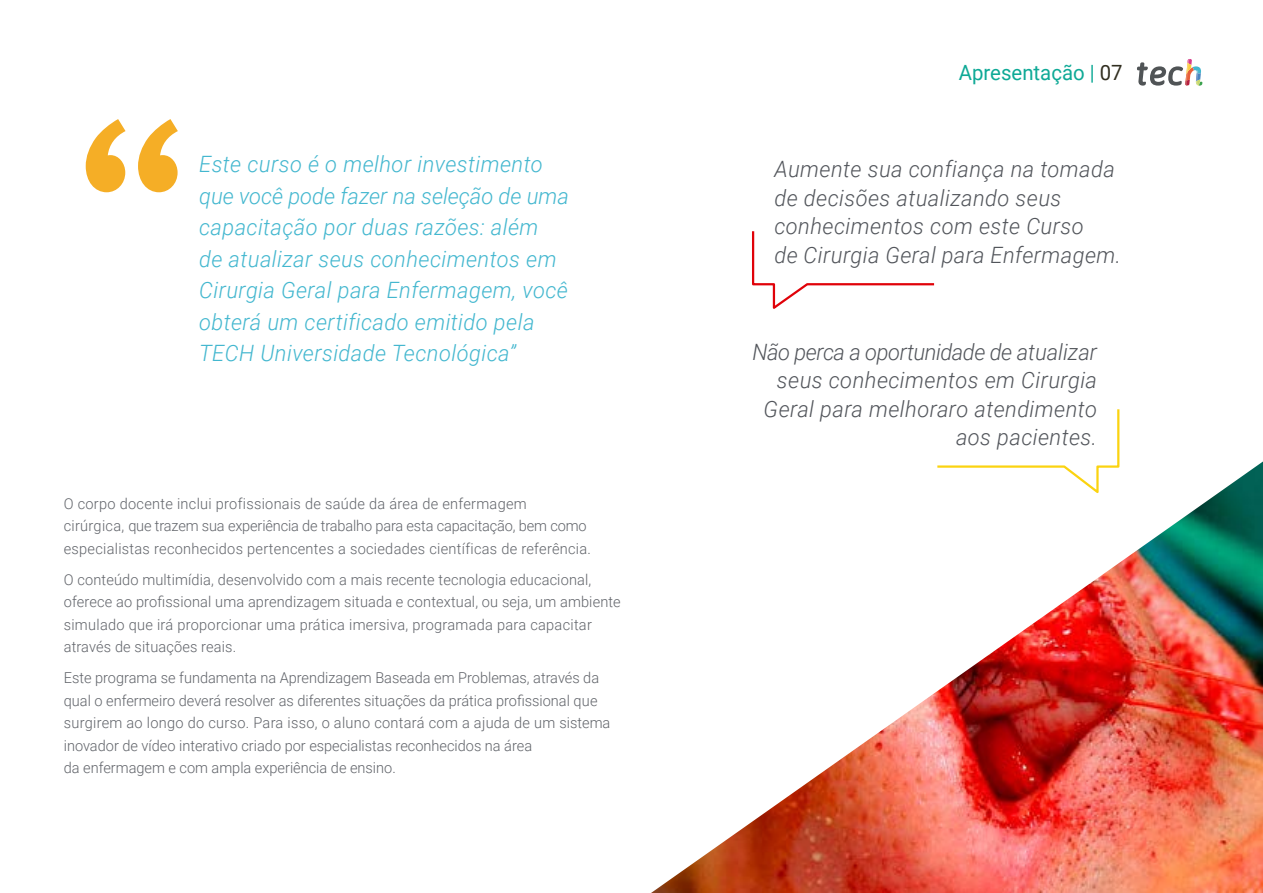
<style>
.page{position:relative;width:1263px;height:893px;background:#fff}
.page>*{position:absolute;margin:0;border:0;box-sizing:border-box;transform-origin:0 0}
.t1{font:italic 300 22.5px/31.5px "Roboto";letter-spacing:.02em;color:#43b7cf}
.t2{font:italic 300 22.5px/28.5px "Roboto";letter-spacing:.02em;color:#52555b;text-align:right}
.t3{font:21px "Roboto";color:#0ea996}
.t4{font:300 15px/22.5px "Roboto";letter-spacing:.01em;color:#61646a}
.s1{color:#312e20}
</style>
<div class="page">
<svg style="left:86px;top:119px;width:92px;height:73px"></svg>
<svg style="left:1117px;top:409px;width:3px;height:52px"></svg>
<svg style="left:752px;top:231px;width:183px;height:78px"></svg>
<img style="left:651px;top:461px;width:612px;height:432px">
<svg style="left:1137px;top:59px;width:65px;height:27px"></svg>
<p class="t1" style="left:199px;top:148px;width:371px">Este curso é o melhor investimento que você pode fazer na seleção de uma capacitação por duas razões: além<br>de atualizar seus conhecimentos em Cirurgia Geral para Enfermagem, você obterá um certificado emitido pela TECH Universidade Tecnológica”</p>
<p class="t4" style="left:64px;top:492px;width:529px">O corpo docente inclui profissionais de saúde da área de enfermagem<br>cirúrgica, que trazem sua experiência de trabalho para esta capacitação, bem como especialistas reconhecidos pertencentes a sociedades científicas de referência.</p>
<p class="t4" style="left:64px;top:568px;width:558px">O conteúdo multimídia, desenvolvido com a mais recente tecnologia educacional, oferece ao profissional uma aprendizagem situada e contextual, ou seja, um ambiente simulado que irá proporcionar uma prática imersiva, programada para capacitar através de situações reais.</p>
<p class="t4" style="left:64px;top:666px;width:548px">Este programa se fundamenta na Aprendizagem Baseada em Problemas, através da qual o enfermeiro deverá resolver as diferentes situações da prática profissional que surgirem ao longo do curso. Para isso, o aluno contará com a ajuda de um sistema inovador de vídeo interativo criado por especialistas reconhecidos na área<br>da enfermagem e com ampla experiência de ensino.</p>
<h2 class="t3" style="left:959px;top:57px;width:165px">Apresentação | <span class="s1">07</span></h2>
<h1 class="t2" style="left:774px;top:154px;width:348px;text-align:left">Aumente sua confiança na tomada de decisões atualizando seus conhecimentos com este Curso<br>de Cirurgia Geral para Enfermagem.</h1>
<h1 class="t2" style="left:752px;top:336px;width:346px">Não perca a oportunidade de atualizar seus conhecimentos em Cirurgia<br>Geral para melhoraro atendimento aos pacientes.</h1>
</div>
